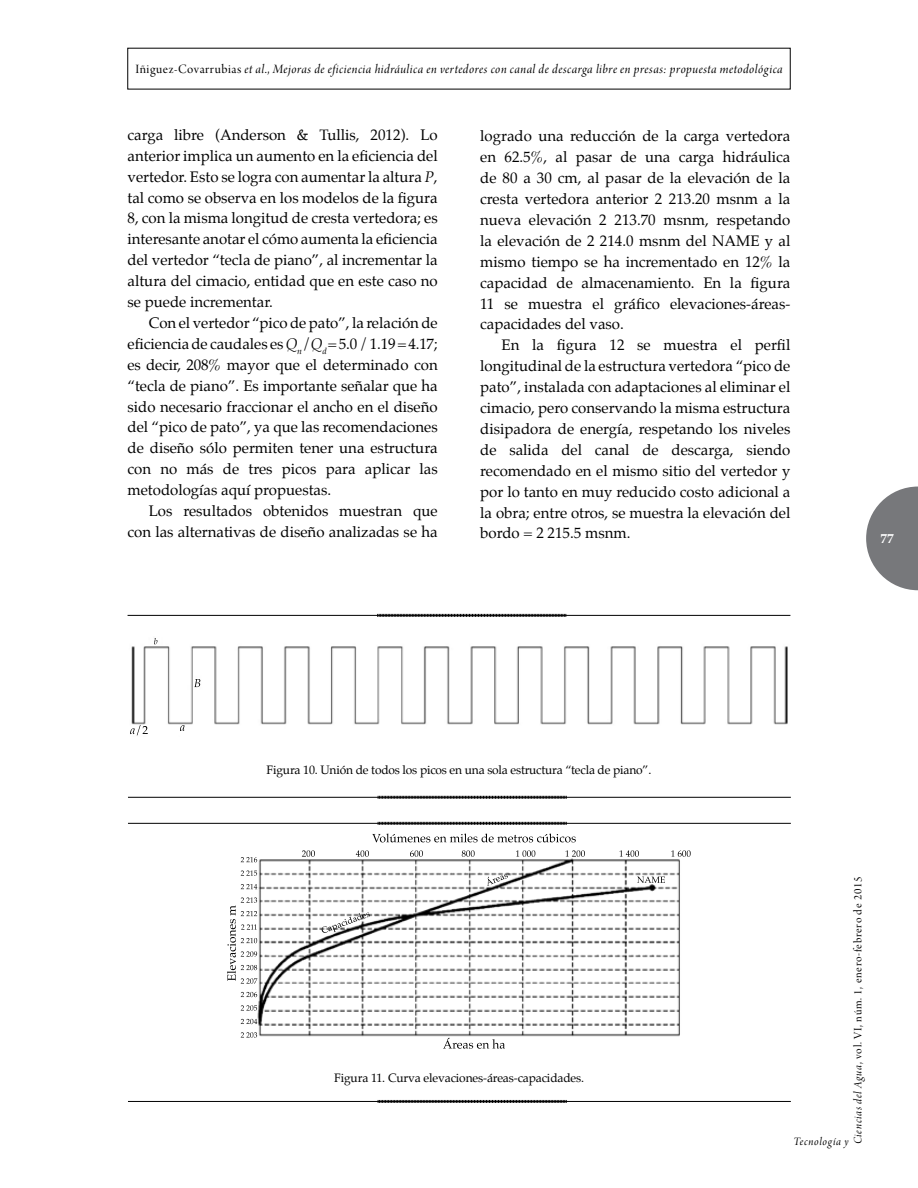
<style>
.page{position:relative;width:918px;height:1188px;background:#fff}
.page>*{position:absolute;margin:0;border:0;box-sizing:border-box;transform-origin:0 0}
.t1{font:15px/20.9px "Palatino";color:#000;text-align:justify}
.t2{font:13.5px "Arno Pro Italic Display";letter-spacing:.04em;color:#000}
.t3{font:700 13.5px "Palatino";color:#fff}
.t4{font:12px "Palatino";letter-spacing:-.015em;color:#000}
.t5{font:12px "Arno Pro Display";letter-spacing:.055em;color:#000}
.t6{font:12px "Arno Pro Italic Display";letter-spacing:.06em;color:#000}
.s1{font-family:"Arno Pro Display"}
.s2{font-style:italic}
.s3{font-family:"Arno Pro Italic Display"}
</style>
<div class="page">
<svg style="left:866px;top:487px;width:52px;height:103px"></svg>
<img style="left:131px;top:640px;width:657px;height:96px">
<svg style="left:180px;top:725px;width:5px;height:6px"></svg>
<svg style="left:194px;top:679px;width:6px;height:8px"></svg>
<svg style="left:154px;top:638px;width:3px;height:6px"></svg>
<img style="left:130px;top:725px;width:18px;height:10px">
<img style="left:227px;top:833px;width:464px;height:216px">
<img style="left:241px;top:857px;width:16px;height:5px">
<img style="left:241px;top:870px;width:16px;height:6px">
<img style="left:241px;top:884px;width:16px;height:5px">
<img style="left:241px;top:897px;width:16px;height:6px">
<img style="left:241px;top:911px;width:16px;height:5px">
<img style="left:241px;top:924px;width:16px;height:6px">
<img style="left:241px;top:938px;width:16px;height:5px">
<img style="left:241px;top:951px;width:16px;height:6px">
<img style="left:241px;top:965px;width:16px;height:5px">
<img style="left:241px;top:978px;width:16px;height:6px">
<img style="left:241px;top:992px;width:16px;height:5px">
<img style="left:241px;top:1005px;width:15px;height:6px">
<img style="left:241px;top:1019px;width:16px;height:5px">
<img style="left:241px;top:1032px;width:16px;height:6px">
<svg style="left:357px;top:913px;width:13px;height:7px"></svg>
<img style="left:443px;top:1038px;width:56px;height:11px">
<img style="left:386px;top:834px;width:169px;height:8px">
<svg style="left:572px;top:837px;width:4px;height:5px"></svg>
<img style="left:488px;top:874px;width:20px;height:8px">
<img style="left:645px;top:877px;width:20px;height:6px">
<img style="left:516px;top:850px;width:166px;height:7px">
<img style="left:230px;top:905px;width:6px;height:18px">
<hr style="left:128px;top:1101px;width:663px;height:1px;background:#000">
<svg style="left:378px;top:1100px;width:189px;height:3px"></svg>
<hr style="left:128px;top:823px;width:663px;height:1px;background:#000">
<svg style="left:378px;top:822px;width:189px;height:3px"></svg>
<hr style="left:128px;top:797px;width:663px;height:1px;background:#000">
<svg style="left:378px;top:796px;width:189px;height:3px"></svg>
<hr style="left:128px;top:615px;width:662px;height:1px;background:#000">
<svg style="left:377px;top:614px;width:190px;height:3px"></svg>
<p class="t2" style="left:136px;top:62px;width:649px"><span class="s1">Iñiguez-Covarrubias</span> et al<span class="s1">.,</span> Mejoras de eficiencia hidráulica en vertedores con canal de descarga libre en presas: propuesta metodológica</p>
<p class="t1" style="left:128px;top:124px;width:312px">carga libre (Anderson &amp; Tullis, 2012). Lo anterior implica un aumento en la eficiencia del vertedor. Esto se logra con aumentar la altura <span class="s2">P</span>, tal como se observa en los modelos de la figura 8, con la misma longitud de cresta vertedora; es interesante anotar el cómo aumenta la eficiencia del vertedor “tecla de piano”, al incrementar la altura del cimacio, entidad que en este caso no se puede incrementar.</p>
<p class="t1" style="left:128px;top:312px;width:312px;text-indent:21px">Con el vertedor “pico de pato”, la relación de eficiencia de caudales es <span class="s2">Q</span><sub>n</sub>/<span class="s2">Q</span><sub>d</sub>= 5.0 / 1.19 = 4.17; es decir, 208% mayor que el determinado con “tecla de piano”. Es importante señalar que ha sido necesario fraccionar el ancho en el diseño del “pico de pato”, ya que las recomendaciones de diseño sólo permiten tener una estructura con no más de tres picos para aplicar las metodologías aquí propuestas.</p>
<p class="t1" style="left:128px;top:500px;width:312px;text-align:right">Los resultados obtenidos muestran que con las alternativas de diseño analizadas se ha</p>
<p class="t1" style="left:480px;top:126px;width:312px">logrado una reducción de la carga vertedora en 62.5%, al pasar de una carga hidráulica de 80 a 30 cm, al pasar de la elevación de la cresta vertedora anterior 2 213.20 msnm a la nueva elevación 2 213.70 msnm, respetando la elevación de 2 214.0 msnm del NAME y al mismo tiempo se ha incrementado en 12% la capacidad de almacenamiento. En la figura 11 se muestra el gráfico elevaciones-áreas&shy;capacidades del vaso.</p>
<p class="t1" style="left:480px;top:335px;width:312px;text-indent:21px">En la figura 12 se muestra el perfil longitudinal de la estructura vertedora “pico de pato”, instalada con adaptaciones al eliminar el cimacio, pero conservando la misma estructura disipadora de energía, respetando los niveles de salida del canal de descarga, siendo recomendado en el mismo sitio del vertedor y por lo tanto en muy reducido costo adicional a la obra; entre otros, se muestra la elevación del bordo = 2 215.5 msnm.</p>
<p class="t3" style="left:880px;top:526px;width:15px">77</p>
<p class="t4" style="left:267px;top:760px;width:386px">Figura 10. Unión de todos los picos en una sola estructura “tecla de piano”.</p>
<p class="t4" style="left:334px;top:1068px;width:252px">Figura 11. Curva elevaciones-áreas-capacidades.</p>
<p class="t5" style="left:851px;top:1144px;width:269px;rotate:-90deg"><span class="s3">Ciencias del Agua</span>, vol. VI, núm. 1, enero-febrero de 2015</p>
<p class="t6" style="left:794px;top:1135px;width:57px">Tecnología y</p>
</div>
